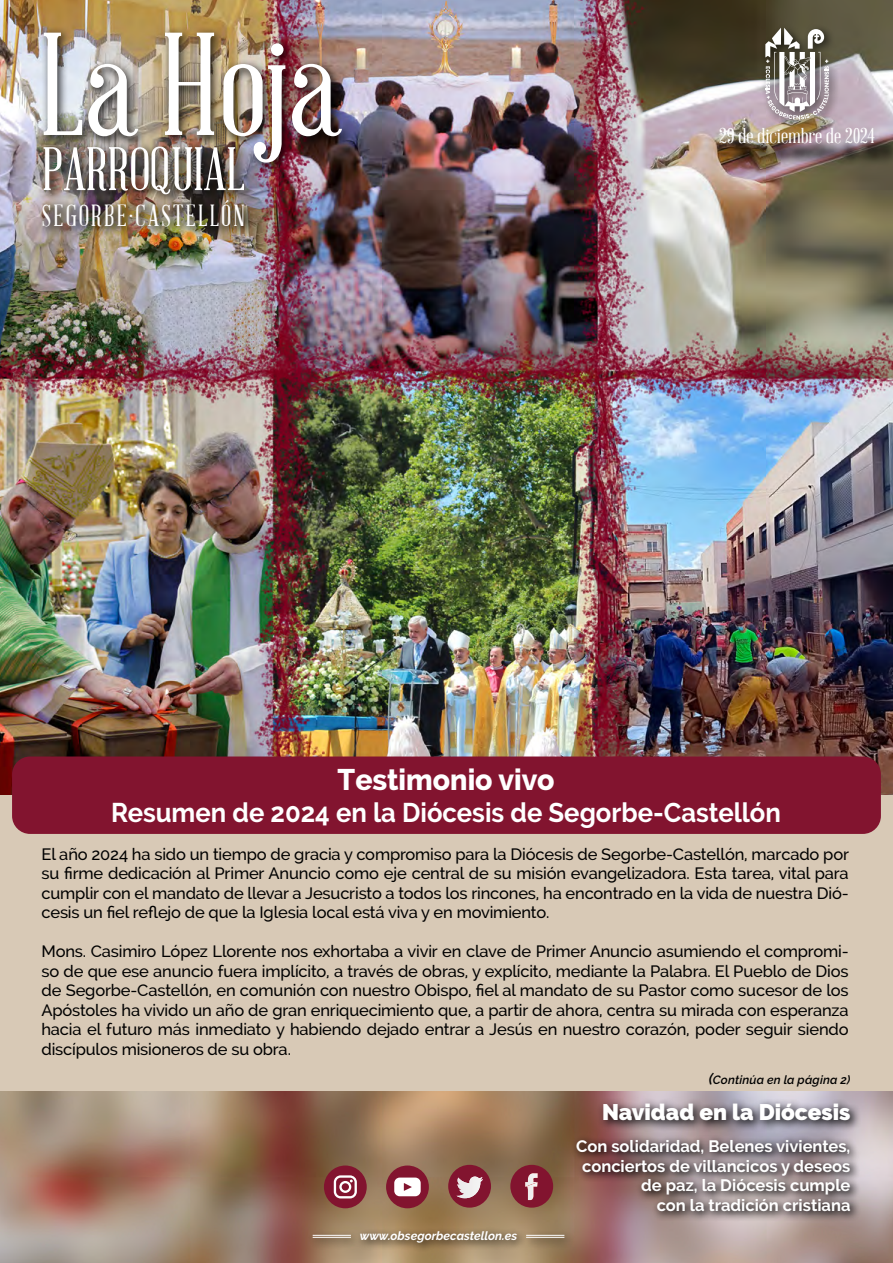
<style>
.page{position:relative;width:893px;height:1263px;background:#fff}
.page>*{position:absolute;margin:0;border:0;box-sizing:border-box;transform-origin:0 0}
.t1{font:143.1px "Abraham Lincoln";color:#fff}
.t2{font:60px "Abraham Lincoln";color:#fff}
.t3{font:800 30px "Raleway";color:#fff;scale:.95 1}
.t4{font:29.85px "Abraham Lincoln";letter-spacing:.08em;color:#fff}
.t5{font:700 27px "Raleway";color:#fff;scale:.95 1}
.t6{font:900 22.5px "Raleway";color:#fff}
.t7{font:21px "Abraham Lincoln";color:#fff;scale:1.05 1}
.t8{font:500 16.5px/19.5px "Raleway";letter-spacing:-.01em;color:#000;text-align:justify}
.t9{font:700 16.5px/19.5px "Raleway";color:#fff;text-align:right}
.t10{font:italic 700 12px "Raleway";color:#fff}
.t11{font:italic 600 12px "Raleway";letter-spacing:.015em;color:#000}
.s1{font-size:15px}
</style>
<div class="page">
<img style="left:0;top:1091px;width:893px;height:172px">
<img style="left:0;top:0;width:893px;height:795px">
<div style="left:0;top:795px;width:893px;height:296px;background:#d8c9b6"></div>
<div style="left:38px;top:26px;width:315px;height:149px;background:#000;opacity:.75"></div>
<div style="left:38px;top:140px;width:219px;height:66px;background:#000;opacity:.75"></div>
<div style="left:37px;top:194px;width:219px;height:44px;background:#000;opacity:.75"></div>
<div style="left:12px;top:756px;width:869px;height:78px;background:#82142f;border-radius:18px"></div>
<div style="left:510px;top:1165px;width:43px;height:42px;background:#82142f;border-radius:50%"></div>
<svg style="left:527px;top:1187px;width:7px;height:13px"></svg>
<img style="left:525px;top:1173px;width:13px;height:14px">
<div style="left:448px;top:1165px;width:43px;height:42px;background:#82142f;border-radius:50%"></div>
<svg style="left:456px;top:1176px;width:27px;height:22px"></svg>
<div style="left:386px;top:1165px;width:43px;height:43px;background:#82142f;border-radius:50%"></div>
<svg style="left:394px;top:1177px;width:27px;height:19px"></svg>
<div style="left:324px;top:1165px;width:43px;height:43px;background:#82142f;border-radius:50%"></div>
<svg style="left:334px;top:1175px;width:23px;height:23px"></svg>
<div style="left:727px;top:134px;width:166px;height:33px;background:#000;opacity:.75"></div>
<div style="left:760px;top:23px;width:80px;height:108px;background:#000;opacity:.75"></div>
<svg style="left:765px;top:28px;width:64px;height:92px"></svg>
<div style="left:597px;top:1097px;width:265px;height:35px;background:#000;opacity:.75"></div>
<div style="left:308px;top:1225px;width:267px;height:28px;background:#000;opacity:.75"></div>
<hr style="left:526px;top:1235px;width:38px;height:1px;background:#fff">
<hr style="left:526px;top:1237px;width:38px;height:1px;background:#fff">
<hr style="left:313px;top:1235px;width:38px;height:1px;background:#fff">
<hr style="left:313px;top:1237px;width:38px;height:1px;background:#fff">
<div style="left:571px;top:1134px;width:291px;height:88px;background:#000;opacity:.75"></div>
<h1 class="t1" style="left:40px;top:11px;width:300px">La Hoja</h1>
<h2 class="t2" style="left:42px;top:138px;width:204px">PARROQUIAL</h2>
<h3 class="t4" style="left:42px;top:200px;width:205px">SEGORBE·CASTELLÓN</h3>
<p class="t7" style="left:719px;top:125px;width:150px">29 de diciembre de 2024</p>
<h3 class="t3" style="left:338px;top:762px;width:230px">Testimonio vivo</h3>
<h3 class="t5" style="left:111px;top:797px;width:707px">Resumen de 2024 en la Diócesis de Segorbe-Castellón</h3>
<p class="t8" style="left:41px;top:844px;width:809px">El año 2024 ha sido un tiempo de gracia y compromiso para la Diócesis de Segorbe-Castellón, marcado por su firme dedicación al Primer Anuncio como eje central de su misión evangelizadora. Esta tarea, vital para cumplir con el mandato de llevar a Jesucristo a todos los rincones, ha encontrado en la vida de nuestra Dió&shy;cesis un fiel reflejo de que la Iglesia local está viva y en movimiento.</p>
<p class="t8" style="left:41px;top:941px;width:809px">Mons. Casimiro López Llorente nos exhortaba a vivir en clave de Primer Anuncio asumiendo el compromi&shy;so de que ese anuncio fuera implícito, a través de obras, y explícito, mediante la Palabra. El Pueblo de Dios de Segorbe-Castellón, en comunión con nuestro Obispo, fiel al mandato de su Pastor como sucesor de los Apóstoles ha vivido un año de gran enriquecimiento que, a partir de ahora, centra su mirada con esperanza hacia el futuro más inmediato y habiendo dejado entrar a Jesús en nuestro corazón, poder seguir siendo discípulos misioneros de su obra.</p>
<p class="t11" style="left:709px;top:1073px;width:143px"><span class="s1">(</span>Continúa en la página 2)</p>
<h3 class="t6" style="left:602px;top:1099px;width:250px">Navidad en la Diócesis</h3>
<p class="t10" style="left:360px;top:1228px;width:159px">www.obsegorbecastellon.es</p>
<p class="t9" style="left:576px;top:1136px;width:276px">Con solidaridad, Belenes vivientes, conciertos de villancicos y deseos de paz, la Diócesis cumple<br>con la tradición cristiana</p>
</div>
